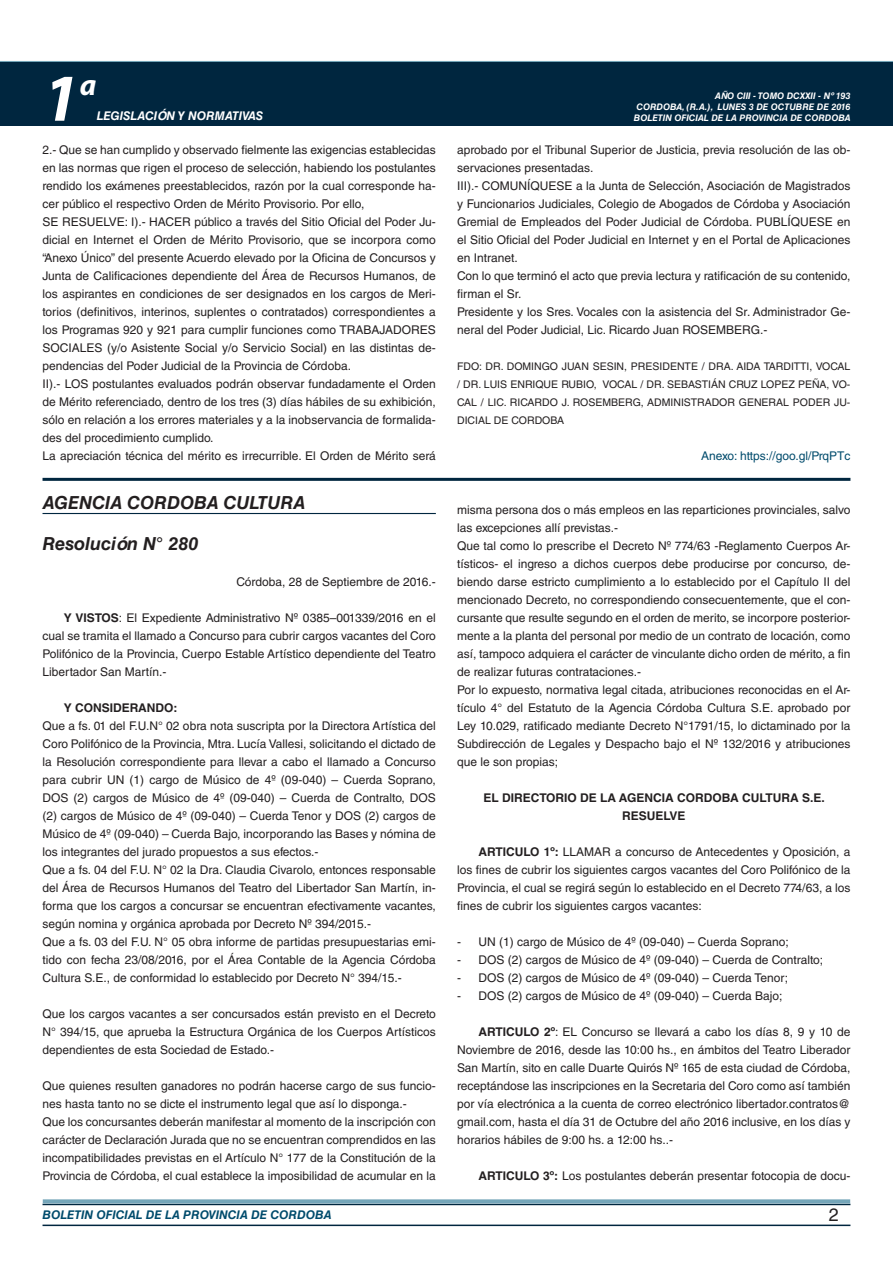
<style>
.page{position:relative;width:893px;height:1263px;background:#fff}
.page>*{position:absolute;margin:0;border:0;box-sizing:border-box;transform-origin:0 0}
.t1{font:italic 700 67.5px "Myriad Pro";color:#fff}
.t2{font:italic 700 30px "Myriad Pro";color:#fff}
.NOMBRE_DE_MINISTERIO{font:italic 700 18px "Helvetica LT Std";color:#231f20}
.DOC__N{font:italic 700 18px "Helvetica LT Std";color:#231f20}
.t3{font:18px "Helvetica LT Std";color:#231f20}
.TEXTO_BASE{font:12px/18px "Helvetica LT Std";color:#231f20;text-align:justify}
.TEXTO_BASE-2{font:700 12px "Helvetica LT Std";color:#231f20}
.t4{font:italic 700 12px "Helvetica LT Std";color:#004b6c}
.ANEXO{font:12px "Helvetica LT Std";color:#004b6c}
.t5{font:italic 700 12px "Helvetica LT Std";color:#fff}
.FIRMA{font:10.5px/18px "Helvetica LT Std";color:#231f20;text-align:justify}
.t6{font:italic 700 9px/10.8px "Helvetica LT Std";color:#fff;text-align:right}
.s1{font-weight:700}
</style>
<div class="page">
<div style="left:0;top:61px;width:893px;height:6px;background:#73a5b8"></div>
<div style="left:0;top:62px;width:893px;height:64px;background:#00263f"></div>
<hr style="left:43px;top:1224px;width:807px;height:2px;background:#00263f">
<div style="left:42px;top:1198px;width:809px;height:8px;background:#fff;opacity:.75"></div>
<hr style="left:43px;top:513px;width:393px;height:1px;background:#00263f">
<hr style="left:43px;top:478px;width:807px;height:3px;background:#00263f">
<h1 class="t1" style="left:43px;top:54px;width:38px">1</h1>
<h2 class="t2" style="left:80px;top:66px;width:18px">a</h2>
<p class="t5" style="left:97px;top:109px;width:168px">LEGISLACIÓN Y NORMATIVAS</p>
<p class="TEXTO_BASE" style="left:43px;top:141px;width:395px">2.- Que se han cumplido y observado fielmente las exigencias establecidas en las normas que rigen el proceso de selección, habiendo los postulantes rendido los exámenes preestablecidos, razón por la cual corresponde ha&shy;cer público el respectivo Orden de Mérito Provisorio. Por ello,</p>
<p class="TEXTO_BASE" style="left:43px;top:213px;width:395px">SE RESUELVE: I).- HACER público a través del Sitio Oficial del Poder Ju&shy;dicial en Internet el Orden de Mérito Provisorio, que se incorpora como “Anexo Único” del presente Acuerdo elevado por la Oficina de Concursos y Junta de Calificaciones dependiente del Área de Recursos Humanos, de los aspirantes en condiciones de ser designados en los cargos de Meri&shy;torios (definitivos, interinos, suplentes o contratados) correspondientes a los Programas 920 y 921 para cumplir funciones como TRABAJADORES SOCIALES (y/o Asistente Social y/o Servicio Social) en las distintas de&shy;pendencias del Poder Judicial de la Provincia de Córdoba.</p>
<p class="TEXTO_BASE" style="left:43px;top:375px;width:395px">II).- LOS postulantes evaluados podrán observar fundadamente el Orden de Mérito referenciado, dentro de los tres (3) días hábiles de su exhibición, sólo en relación a los errores materiales y a la inobservancia de formalida&shy;des del procedimiento cumplido.</p>
<p class="TEXTO_BASE" style="left:43px;top:447px;width:395px">La apreciación técnica del mérito es irrecurrible. El Orden de Mérito será</p>
<p class="NOMBRE_DE_MINISTERIO" style="left:43px;top:491px;width:264px">AGENCIA CORDOBA CULTURA</p>
<p class="DOC__N" style="left:43px;top:532px;width:157px">Resolución N° 280</p>
<p class="TEXTO_BASE" style="left:236px;top:573px;width:201px">Córdoba, 28 de Septiembre de 2016.-</p>
<p class="TEXTO_BASE" style="left:43px;top:609px;width:395px;text-indent:21px"><span class="s1">Y VISTOS</span>: El Expediente Administrativo Nº 0385–001339/2016 en el cual se tramita el llamado a Concurso para cubrir cargos vacantes del Coro Polifónico de la Provincia, Cuerpo Estable Artístico dependiente del Teatro Libertador San Martín.-</p>
<p class="TEXTO_BASE-2" style="left:64px;top:700px;width:115px">Y CONSIDERANDO:</p>
<p class="TEXTO_BASE" style="left:43px;top:717px;width:395px">Que a fs. 01 del F.U.N° 02 obra nota suscripta por la Directora Artística del Coro Polifónico de la Provincia, Mtra. Lucía Vallesi, solicitando el dictado de la Resolución correspondiente para llevar a cabo el llamado a Concurso para cubrir UN (1) cargo de Músico de 4º (09-040) – Cuerda Soprano, DOS (2) cargos de Músico de 4º (09-040) – Cuerda de Contralto, DOS (2) cargos de Músico de 4º (09-040) – Cuerda Tenor y DOS (2) cargos de Músico de 4º (09-040) – Cuerda Bajo, incorporando las Bases y nómina de los integrantes del jurado propuestos a sus efectos.-</p>
<p class="TEXTO_BASE" style="left:43px;top:861px;width:395px">Que a fs. 04 del F.U. N° 02 la Dra. Claudia Civarolo, entonces responsable del Área de Recursos Humanos del Teatro del Libertador San Martín, in&shy;forma que los cargos a concursar se encuentran efectivamente vacantes, según nomina y orgánica aprobada por Decreto Nº 394/2015.-</p>
<p class="TEXTO_BASE" style="left:43px;top:933px;width:395px">Que a fs. 03 del F.U. N° 05 obra informe de partidas presupuestarias emi&shy;tido con fecha 23/08/2016, por el Área Contable de la Agencia Córdoba Cultura S.E., de conformidad lo establecido por Decreto N° 394/15.-</p>
<p class="TEXTO_BASE" style="left:43px;top:1005px;width:395px">Que los cargos vacantes a ser concursados están previsto en el Decreto N° 394/15, que aprueba la Estructura Orgánica de los Cuerpos Artísticos dependientes de esta Sociedad de Estado.-</p>
<p class="TEXTO_BASE" style="left:43px;top:1077px;width:395px">Que quienes resulten ganadores no podrán hacerse cargo de sus funcio&shy;nes hasta tanto no se dicte el instrumento legal que así lo disponga.-</p>
<p class="TEXTO_BASE" style="left:43px;top:1113px;width:395px">Que los concursantes deberán manifestar al momento de la inscripción con carácter de Declaración Jurada que no se encuentran comprendidos en las incompatibilidades previstas en el Artículo N° 177 de la Constitución de la Provincia de Córdoba, el cual establece la imposibilidad de acumular en la</p>
<p class="t6" style="left:634px;top:91px;width:218px">AÑO CIII - TOMO DCXXII - Nº 193<br>CORDOBA, (R.A.), LUNES 3 DE OCTUBRE DE 2016<br>BOLETIN OFICIAL DE LA PROVINCIA DE CORDOBA</p>
<p class="TEXTO_BASE" style="left:457px;top:141px;width:395px">aprobado por el Tribunal Superior de Justicia, previa resolución de las ob&shy;servaciones presentadas.</p>
<p class="TEXTO_BASE" style="left:457px;top:177px;width:395px">III).- COMUNÍQUESE a la Junta de Selección, Asociación de Magistrados y Funcionarios Judiciales, Colegio de Abogados de Córdoba y Asociación Gremial de Empleados del Poder Judicial de Córdoba. PUBLÍQUESE en el Sitio Oficial del Poder Judicial en Internet y en el Portal de Aplicaciones en Intranet.</p>
<p class="TEXTO_BASE" style="left:457px;top:267px;width:395px">Con lo que terminó el acto que previa lectura y ratificación de su contenido, firman el Sr.</p>
<p class="TEXTO_BASE" style="left:457px;top:303px;width:395px">Presidente y los Sres. Vocales con la asistencia del Sr. Administrador Ge&shy;neral del Poder Judicial, Lic. Ricardo Juan ROSEMBERG.-</p>
<p class="FIRMA" style="left:457px;top:357px;width:395px">FDO: DR. DOMINGO JUAN SESIN, PRESIDENTE / DRA. AIDA TARDITTI, VOCAL / DR. LUIS ENRIQUE RUBIO, VOCAL / DR. SEBASTIÁN CRUZ LOPEZ PEÑA, VO-CAL / LIC. RICARDO J. ROSEMBERG, ADMINISTRADOR GENERAL PODER JU-DICIAL DE CORDOBA</p>
<p class="ANEXO" style="left:701px;top:449px;width:151px">Anexo: https://goo.gl/PrqPTc</p>
<p class="TEXTO_BASE" style="left:457px;top:501px;width:395px">misma persona dos o más empleos en las reparticiones provinciales, salvo las excepciones allí previstas.-</p>
<p class="TEXTO_BASE" style="left:457px;top:537px;width:395px">Que tal como lo prescribe el Decreto Nº 774/63 -Reglamento Cuerpos Ar&shy;tísticos- el ingreso a dichos cuerpos debe producirse por concurso, de&shy;biendo darse estricto cumplimiento a lo establecido por el Capítulo II del mencionado Decreto, no correspondiendo consecuentemente, que el con&shy;cursante que resulte segundo en el orden de merito, se incorpore posterior&shy;mente a la planta del personal por medio de un contrato de locación, como así, tampoco adquiera el carácter de vinculante dicho orden de mérito, a fin de realizar futuras contrataciones.-</p>
<p class="TEXTO_BASE" style="left:457px;top:681px;width:395px">Por lo expuesto, normativa legal citada, atribuciones reconocidas en el Ar&shy;tículo 4° del Estatuto de la Agencia Córdoba Cultura S.E. aprobado por Ley 10.029, ratificado mediante Decreto N°1791/15, lo dictaminado por la Subdirección de Legales y Despacho bajo el Nº 132/2016 y atribuciones que le son propias;</p>
<p class="TEXTO_BASE-2" style="left:483px;top:790px;width:343px">EL DIRECTORIO DE LA AGENCIA CORDOBA CULTURA S.E.</p>
<p class="TEXTO_BASE-2" style="left:622px;top:808px;width:65px">RESUELVE</p>
<p class="TEXTO_BASE" style="left:457px;top:843px;width:395px;text-indent:21px"><span class="s1">ARTICULO 1º:</span> LLAMAR a concurso de Antecedentes y Oposición, a los fines de cubrir los siguientes cargos vacantes del Coro Polifónico de la Provincia, el cual se regirá según lo establecido en el Decreto 774/63, a los fines de cubrir los siguientes cargos vacantes:</p>
<p class="TEXTO_BASE" style="left:457px;top:933px;width:333px">- UN (1) cargo de Músico de 4º (09-040) – Cuerda Soprano;</p>
<p class="TEXTO_BASE" style="left:457px;top:951px;width:368px">- DOS (2) cargos de Músico de 4º (09-040) – Cuerda de Contralto;</p>
<p class="TEXTO_BASE" style="left:457px;top:969px;width:332px">- DOS (2) cargos de Músico de 4º (09-040) – Cuerda Tenor;</p>
<p class="TEXTO_BASE" style="left:457px;top:987px;width:327px">- DOS (2) cargos de Músico de 4º (09-040) – Cuerda Bajo;</p>
<p class="TEXTO_BASE" style="left:457px;top:1023px;width:395px;text-indent:21px"><span class="s1">ARTICULO 2º</span>: EL Concurso se llevará a cabo los días 8, 9 y 10 de Noviembre de 2016, desde las 10:00 hs., en ámbitos del Teatro Liberador San Martín, sito en calle Duarte Quirós Nº 165 de esta ciudad de Córdoba, receptándose las inscripciones en la Secretaria del Coro como así también por vía electrónica a la cuenta de correo electrónico libertador.contratos@ gmail.com, hasta el día 31 de Octubre del año 2016 inclusive, en los días y horarios hábiles de 9:00 hs. a 12:00 hs..-</p>
<p class="TEXTO_BASE" style="left:478px;top:1167px;width:374px"><span class="s1">ARTICULO 3º:</span> Los postulantes deberán presentar fotocopia de docu-</p>
<p class="t4" style="left:43px;top:1208px;width:290px">BOLETIN OFICIAL DE LA PROVINCIA DE CORDOBA</p>
<p class="t3" style="left:829px;top:1204px;width:12px">2</p>
</div>
